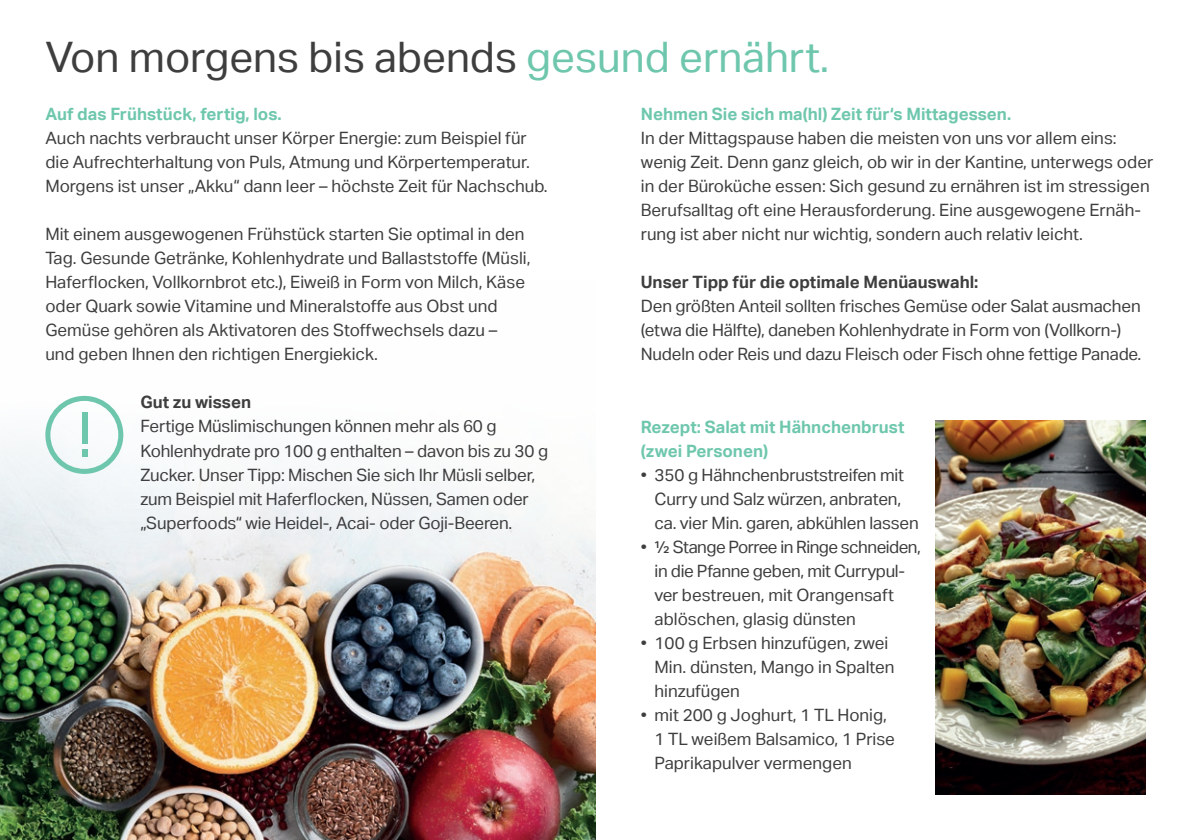
<style>
.page{position:relative;width:1191px;height:840px;background:#fff}
.page>*{position:absolute;margin:0;border:0;box-sizing:border-box;transform-origin:0 0}
.t1{font:42px "Aktiv Grotesk";color:#3e3e3f}
.t2{font:17px/24px "Aktiv Grotesk";color:#3e3e3f}
.t3{font:17px/24px "Aktiv Grotesk";letter-spacing:-.02em;color:#3e3e3f}
.t4{font:700 17px/24px "Aktiv Grotesk";color:#6ec7ad}
.t5{font:700 17px "Aktiv Grotesk";color:#3e3e3f}
.s1{color:#6ec7ad}
</style>
<div class="page">
<img style="left:0;top:430px;width:595px;height:409px">
<svg style="left:45px;top:395px;width:78px;height:78px"></svg>
<img style="left:935px;top:420px;width:210px;height:374px">
<h1 class="t1" style="left:45px;top:32px;width:785px">Von morgens bis abends <span class="s1">gesund ernährt.</span></h1>
<p class="t4" style="left:45px;top:102px;width:238px">Auf das Frühstück, fertig, los.</p>
<p class="t2" style="left:45px;top:126px;width:504px">Auch nachts verbraucht unser Körper Energie: zum Beispiel für die Aufrechterhaltung von Puls, Atmung und Körpertemperatur.<br>Morgens ist unser „Akku“ dann leer – höchste Zeit für Nachschub.</p>
<p class="t2" style="left:45px;top:222px;width:486px">Mit einem ausgewogenen Frühstück starten Sie optimal in den Tag. Gesunde Getränke, Kohlenhydrate und Ballaststoffe (Müsli, Haferflocken, Vollkornbrot etc.), Eiweiß in Form von Milch, Käse oder Quark sowie Vitamine und Mineralstoffe aus Obst und Gemüse gehören als Aktivatoren des Stoffwechsels dazu – und geben Ihnen den richtigen Energiekick.</p>
<p class="t5" style="left:140px;top:391px;width:112px">Gut zu wissen</p>
<p class="t2" style="left:140px;top:414px;width:409px">Fertige Müslimischungen können mehr als 60 g Kohlenhydrate pro 100 g enthalten – davon bis zu 30 g Zucker. Unser Tipp: Mischen Sie sich Ihr Müsli selber, zum Beispiel mit Haferflocken, Nüssen, Samen oder „Superfoods“ wie Heidel-, Acai- oder Goji-Beeren.</p>
<p class="t4" style="left:641px;top:102px;width:372px">Nehmen Sie sich ma(hl) Zeit für‘s Mittagessen.</p>
<p class="t2" style="left:641px;top:126px;width:514px">In der Mittagspause haben die meisten von uns vor allem eins: wenig Zeit. Denn ganz gleich, ob wir in der Kantine, unterwegs oder in der Büroküche essen: Sich gesund zu ernähren ist im stressigen Berufsalltag oft eine Herausforderung. Eine ausgewogene Ernäh&shy;rung ist aber nicht nur wichtig, sondern auch relativ leicht.</p>
<p class="t5" style="left:641px;top:271px;width:339px">Unser Tipp für die optimale Menüauswahl:</p>
<p class="t2" style="left:641px;top:294px;width:502px">Den größten Anteil sollten frisches Gemüse oder Salat ausmachen (etwa die Hälfte), daneben Kohlenhydrate in Form von (Vollkorn-)<br>Nudeln oder Reis und dazu Fleisch oder Fisch ohne fettige Panade.</p>
<p class="t4" style="left:641px;top:414px;width:265px">Rezept: Salat mit Hähnchenbrust (zwei Personen)</p>
<p class="t2" style="left:654px;top:462px;width:266px;text-indent:-14px">• 350 g Hähnchenbruststreifen mit<br>Curry und Salz würzen, anbraten, ca. vier Min. garen, abkühlen lassen</p>
<p class="t3" style="left:654px;top:534px;width:268px;text-indent:-14px">• ½ Stange Porree in Ringe schneiden, in die Pfanne geben, mit Currypul&shy;ver bestreuen, mit Orangensaft ablöschen, glasig dünsten</p>
<p class="t2" style="left:654px;top:630px;width:241px;text-indent:-14px">• 100 g Erbsen hinzufügen, zwei<br>Min. dünsten, Mango in Spalten hinzufügen</p>
<p class="t2" style="left:654px;top:702px;width:242px;text-indent:-14px">• mit 200 g Joghurt, 1 TL Honig,<br>1 TL weißem Balsamico, 1 Prise<br>Paprikapulver vermengen</p>
</div>
